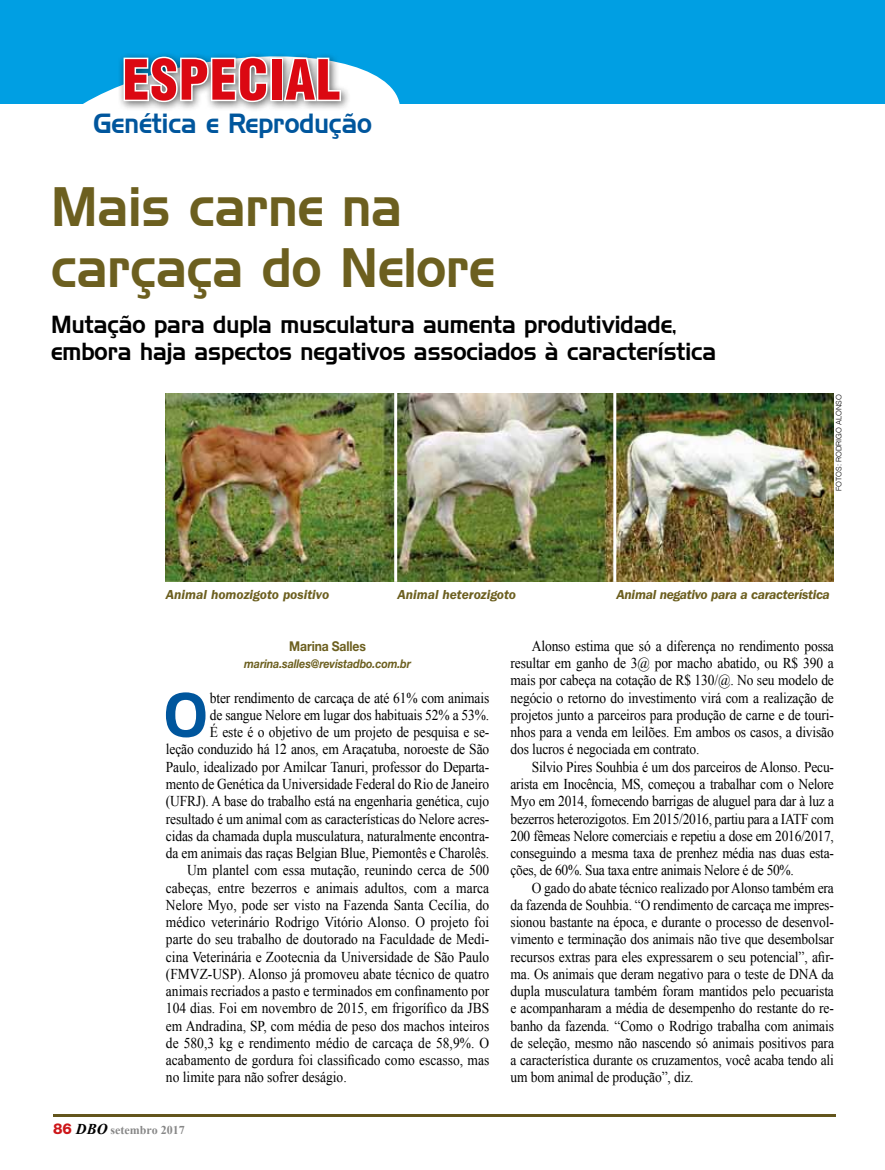
<style>
.page{position:relative;width:885px;height:1170px;background:#fff}
.page>*{position:absolute;margin:0;border:0;box-sizing:border-box;transform-origin:0 0}
.t1{font:700 66.75px "Handel Got D";color:#00569d;scale:.9 1}
.t2{font:54px/61.5px "Handel Gothic BT";color:#6c5f1f;scale:.9 1}
.t3{font:900 condensed 54px "Helvetica LT Std";letter-spacing:.02em;color:#db0812}
.t4{font:27px "Handel Gothic BT";color:#00569d;scale:.9 1}
.t5{font:24px/27px "Handel Gothic BT";color:#000;scale:.9 1}
.t6{font:15px/17.2px "Times New Roman";letter-spacing:-.01em;color:#000;text-align:justify;scale:.9 1}
.t7{font:italic 600 13.5px "ITC Franklin Gothic Std";color:#6c5f1f}
.t8{font:italic 600 13.5px "ITC Franklin Gothic Std";letter-spacing:-.02em;color:#6c5f1f}
.t9{font:700 13.5px "Helvetica Neue LT Std";letter-spacing:-.01em;color:#6c5f1f;scale:.9 1}
.t10{font:italic 700 12px "Helvetica Neue LT Std";letter-spacing:-.01em;color:#6c5f1f;scale:.9 1}
.t11{font:700 12px "Times New Roman";color:#878787}
.t12{font:300 7.5px "Helvetica";color:#000}
.s1{font-family:"Helvetica Neue LT Std";font-weight:800;font-size:15px;color:#cd171a}
.s2{font-style:italic;font-size:15px;color:#000}
</style>
<div class="page">
<div style="left:0;top:0;width:884px;height:104px;background:#009fe3"></div>
<svg style="left:83px;top:65px;width:317px;height:39px"></svg>
<hr style="left:53px;top:1114px;width:783px;height:2px;background:#63551c">
<div style="left:118px;top:51px;width:233px;height:61px;background:#000;opacity:.6"></div>
<svg style="left:122px;top:55px;width:147px;height:49px;background:#a7b8bf"></svg>
<div style="left:270px;top:58px;width:13px;height:43px;border:3px solid #fff"></div>
<svg style="left:282px;top:56px;width:60px;height:47px;background:#bbc3c6"></svg>
<img style="left:166px;top:393px;width:667px;height:189px">
<hr style="left:394px;top:392px;width:3px;height:190px;background:#fff">
<hr style="left:613px;top:392px;width:3px;height:190px;background:#fff">
<h2 class="t3" style="left:122px;top:46px;width:219px">ESPECIAL</h2>
<h3 class="t4" style="left:94px;top:107px;width:311px">Genética e Reprodução</h3>
<h2 class="t2" style="left:51px;top:175px;width:494px">Mais carne na carçaça do Nelore</h2>
<h3 class="t5" style="left:51px;top:310px;width:740px">Mutação para dupla musculatura aumenta produtividade, embora haja aspectos negativos associados à característica</h3>
<p class="t12" style="left:832px;top:491px;width:98px;rotate:-90deg">Fotos: Rodrigo Alonso</p>
<p class="t7" style="left:166px;top:587px;width:165px">Animal homozigoto positivo</p>
<p class="t7" style="left:397px;top:587px;width:120px">Animal heterozigoto</p>
<p class="t8" style="left:616px;top:587px;width:215px">Animal negativo para a característica</p>
<p class="t9" style="left:289px;top:637px;width:87px">Marina Salles</p>
<p class="t10" style="left:244px;top:656px;width:187px">marina.salles@revistadbo.com.br</p>
<h1 class="t1" style="left:164px;top:677px;width:50px">O</h1>
<p class="t6" style="left:210px;top:688px;width:312px">bter rendimento de carcaça de até 61% com animais</p>
<p class="t6" style="left:210px;top:706px;width:312px">de sangue Nelore em lugar dos habituais 52% a 53%.</p>
<p class="t6" style="left:210px;top:723px;width:312px">É este é o objetivo de um projeto de pesquisa e se-</p>
<p class="t6" style="left:166px;top:740px;width:361px">leção conduzido há 12 anos, em Araçatuba, noroeste de São</p>
<p class="t6" style="left:166px;top:757px;width:361px">Paulo, idealizado por Amilcar Tanuri, professor do Departa-</p>
<p class="t6" style="left:166px;top:775px;width:361px">mento de Genética da Universidade Federal do Rio de Janeiro</p>
<p class="t6" style="left:166px;top:792px;width:361px">(UFRJ). A base do trabalho está na engenharia genética, cujo</p>
<p class="t6" style="left:166px;top:809px;width:361px">resultado é um animal com as características do Nelore acres-</p>
<p class="t6" style="left:166px;top:826px;width:361px">cidas da chamada dupla musculatura, naturalmente encontra-</p>
<p class="t6" style="left:166px;top:844px;width:361px">da em animais das raças Belgian Blue, Piemontês e Charolês.</p>
<p class="t6" style="left:187px;top:861px;width:337px">Um plantel com essa mutação, reunindo cerca de 500</p>
<p class="t6" style="left:166px;top:878px;width:361px">cabeças, entre bezerros e animais adultos, com a marca</p>
<p class="t6" style="left:166px;top:895px;width:361px">Nelore Myo, pode ser visto na Fazenda Santa Cecília, do</p>
<p class="t6" style="left:166px;top:913px;width:361px">médico veterinário Rodrigo Vitório Alonso. O projeto foi</p>
<p class="t6" style="left:166px;top:930px;width:361px">parte do seu trabalho de doutorado na Faculdade de Medi-</p>
<p class="t6" style="left:166px;top:947px;width:361px">cina Veterinária e Zootecnia da Universidade de São Paulo</p>
<p class="t6" style="left:166px;top:964px;width:361px">(FMVZ-USP). Alonso já promoveu abate técnico de quatro</p>
<p class="t6" style="left:166px;top:982px;width:361px">animais recriados a pasto e terminados em confinamento por</p>
<p class="t6" style="left:166px;top:999px;width:361px">104 dias. Foi em novembro de 2015, em frigorífico da JBS</p>
<p class="t6" style="left:166px;top:1016px;width:361px">em Andradina, SP, com média de peso dos machos inteiros</p>
<p class="t6" style="left:166px;top:1033px;width:361px">de 580,3 kg e rendimento médio de carcaça de 58,9%. O</p>
<p class="t6" style="left:166px;top:1051px;width:361px">acabamento de gordura foi classificado como escasso, mas</p>
<p class="t6" style="left:166px;top:1068px;width:202px">no limite para não sofrer deságio.</p>
<p class="t11" style="left:53px;top:1121px;width:133px"><span class="s1">86</span> <span class="s2">DBO</span> setembro 2017</p>
<p class="t6" style="left:510px;top:637px;width:361px;text-indent:21px">Alonso estima que só a diferença no rendimento possa resultar em ganho de 3@ por macho abatido, ou R$ 390 a mais por cabeça na cotação de R$ 130/@. No seu modelo de negócio o retorno do investimento virá com a realização de projetos junto a parceiros para produção de carne e de touri&shy;nhos para a venda em leilões. Em ambos os casos, a divisão dos lucros é negociada em contrato.</p>
<p class="t6" style="left:510px;top:757px;width:361px;text-indent:21px">Silvio Pires Souhbia é um dos parceiros de Alonso. Pecu&shy;arista em Inocência, MS, começou a trabalhar com o Nelore Myo em 2014, fornecendo barrigas de aluguel para dar à luz a bezerros heterozigotos. Em 2015/2016, partiu para a IATF com 200 fêmeas Nelore comerciais e repetiu a dose em 2016/2017, conseguindo a mesma taxa de prenhez média nas duas esta&shy;ções, de 60%. Sua taxa entre animais Nelore é de 50%.</p>
<p class="t6" style="left:510px;top:878px;width:361px;text-indent:21px">O gado do abate técnico realizado por Alonso também era da fazenda de Souhbia. “O rendimento de carcaça me impres&shy;sionou bastante na época, e durante o processo de desenvol&shy;vimento e terminação dos animais não tive que desembolsar recursos extras para eles expressarem o seu potencial”, afir&shy;ma. Os animais que deram negativo para o teste de DNA da dupla musculatura também foram mantidos pelo pecuarista e acompanharam a média de desempenho do restante do re&shy;banho da fazenda. “Como o Rodrigo trabalha com animais de seleção, mesmo não nascendo só animais positivos para a característica durante os cruzamentos, você acaba tendo ali um bom animal de produção”, diz.</p>
</div>
